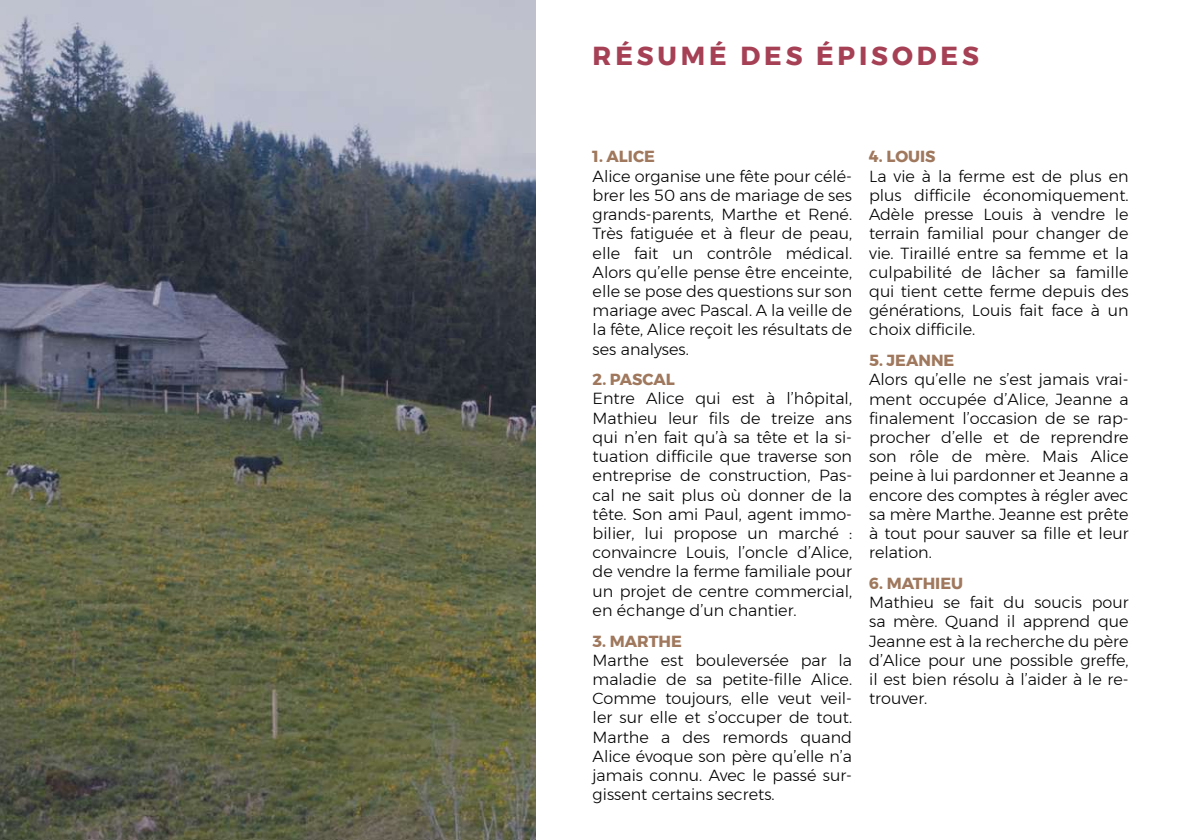
<style>
.page{position:relative;width:1191px;height:840px;background:#fff}
.page>*{position:absolute;margin:0;border:0;box-sizing:border-box;transform-origin:0 0}
.t1{font:700 26px "Montserrat";letter-spacing:.15em;color:#a64055}
.t2{font:300 16px/19.2px "Montserrat";color:#000;text-align:justify}
.t3{font:700 16px "Montserrat";color:#9f785d}
</style>
<div class="page">
<img style="left:0;top:0;width:536px;height:839px">
<h1 class="t1" style="left:592px;top:35px;width:388px">RÉSUMÉ DES ÉPISODES</h1>
<p class="t3" style="left:592px;top:144px;width:64px">1. ALICE</p>
<p class="t2" style="left:592px;top:166px;width:261px">Alice organise une fête pour célé&shy;brer les 50 ans de mariage de ses grands-parents, Marthe et René.<br>Très fatiguée et à fleur de peau, elle fait un contrôle médical.<br>Alors qu’elle pense être enceinte, elle se pose des questions sur son mariage avec Pascal. A la veille de la fête, Alice reçoit les résultats de ses analyses.</p>
<p class="t3" style="left:592px;top:366px;width:84px">2. PASCAL</p>
<p class="t2" style="left:592px;top:389px;width:261px">Entre Alice qui est à l’hôpital, Mathieu leur fils de treize ans qui n’en fait qu’à sa tête et la si&shy;tuation difficile que traverse son entreprise de construction, Pas&shy;cal ne sait plus où donner de la tête. Son ami Paul, agent immo&shy;bilier, lui propose un marché : convaincre Louis, l’oncle d’Alice, de vendre la ferme familiale pour un projet de centre commercial, en échange d’un chantier.</p>
<p class="t3" style="left:592px;top:627px;width:91px">3. MARTHE</p>
<p class="t2" style="left:592px;top:649px;width:261px">Marthe est bouleversée par la maladie de sa petite-fille Alice.<br>Comme toujours, elle veut veil&shy;ler sur elle et s’occuper de tout.<br>Marthe a des remords quand Alice évoque son père qu’elle n’a jamais connu. Avec le passé sur&shy;gissent certains secrets.</p>
<p class="t3" style="left:869px;top:144px;width:68px">4. LOUIS</p>
<p class="t2" style="left:869px;top:166px;width:261px">La vie à la ferme est de plus en plus difficile économiquement.<br>Adèle presse Louis à vendre le terrain familial pour changer de vie. Tiraillé entre sa femme et la culpabilité de lâcher sa famille qui tient cette ferme depuis des générations, Louis fait face à un choix difficile.</p>
<p class="t3" style="left:869px;top:347px;width:87px">5. JEANNE</p>
<p class="t2" style="left:869px;top:369px;width:261px">Alors qu’elle ne s’est jamais vrai&shy;ment occupée d’Alice, Jeanne a finalement l’occasion de se rap&shy;procher d’elle et de reprendre son rôle de mère. Mais Alice peine à lui pardonner et Jeanne a encore des comptes à régler avec sa mère Marthe. Jeanne est prête à tout pour sauver sa fille et leur relation.</p>
<p class="t3" style="left:869px;top:570px;width:96px">6. MATHIEU</p>
<p class="t2" style="left:869px;top:592px;width:261px">Mathieu se fait du soucis pour sa mère. Quand il apprend que Jeanne est à la recherche du père d’Alice pour une possible greffe, il est bien résolu à l’aider à le re&shy;trouver.</p>
</div>
